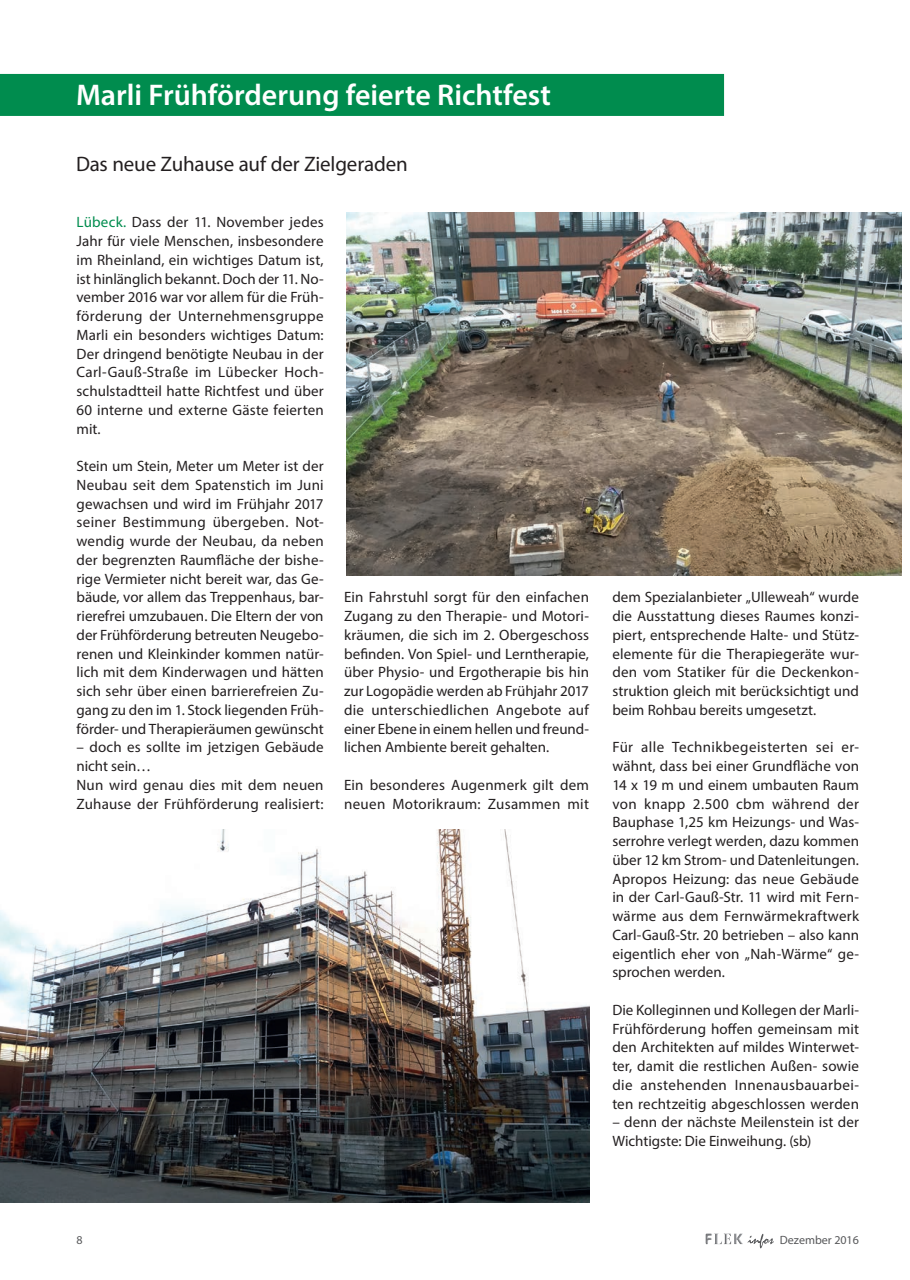
<style>
.page{position:relative;width:910px;height:1280px;background:#fff}
.page>*{position:absolute;margin:0;border:0;box-sizing:border-box;transform-origin:0 0}
.t1{font:600 30px "Myriad Pro";color:#fff}
.t2{font:21px "Myriad Pro";letter-spacing:-.005em;color:#231f20}
.t3{font:15px/18.8px "Myriad Pro";letter-spacing:.01em;color:#231f20;text-align:justify}
.t4{font:12px "Myriad Pro";color:#57585a}
.s1{color:#008c4e}
</style>
<div class="page">
<svg style="left:724px;top:1233px;width:7px;height:11px"></svg>
<svg style="left:747px;top:1234px;width:27px;height:14px"></svg>
<div style="left:0;top:74px;width:724px;height:42px;background:#008c4e"></div>
<img style="left:346px;top:212px;width:555px;height:364px">
<img style="left:0;top:830px;width:589px;height:372px">
<h1 class="t1" style="left:76px;top:76px;width:476px">Marli Frühförderung feierte Richtfest</h1>
<h2 class="t2" style="left:76px;top:151px;width:333px">Das neue Zuhause auf der Zielgeraden</h2>
<p class="t3" style="left:77px;top:213px;width:249px"><span class="s1">Lübeck.</span> Dass der 11. November jedes Jahr für viele Menschen, insbesondere im Rheinland, ein wichtiges Datum ist, ist hinlänglich bekannt. Doch der 11. No&shy;vember 2016 war vor allem für die Früh&shy;förderung der Unternehmensgruppe Marli ein besonders wichtiges Datum:<br>Der dringend benötigte Neubau in der Carl-Gauß-Straße im Lübecker Hoch&shy;schulstadtteil hatte Richtfest und über 60 interne und externe Gäste feierten mit.</p>
<p class="t3" style="left:77px;top:456px;width:249px">Stein um Stein, Meter um Meter ist der Neubau seit dem Spatenstich im Juni gewachsen und wird im Frühjahr 2017 seiner Bestimmung übergeben. Not&shy;wendig wurde der Neubau, da neben der begrenzten Raumfläche der bishe&shy;rige Vermieter nicht bereit war, das Ge&shy;bäude, vor allem das Treppenhaus, bar&shy;rierefrei umzubauen. Die Eltern der von der Frühförderung betreuten Neugebo&shy;renen und Kleinkinder kommen natür&shy;lich mit dem Kinderwagen und hätten sich sehr über einen barrierefreien Zu&shy;gang zu den im 1. Stock liegenden Früh&shy;förder- und Therapieräumen gewünscht</p>
<p class="t3" style="left:77px;top:738px;width:249px;text-align:left">– doch es sollte im jetzigen Gebäude nicht sein…<br>Nun wird genau dies mit dem neuen<br>Zuhause der Frühförderung realisiert:</p>
<p class="t3" style="left:344px;top:588px;width:247px">Ein Fahrstuhl sorgt für den einfachen Zugang zu den Therapie- und Motori&shy;kräumen, die sich im 2. Obergeschoss befinden. Von Spiel- und Lerntherapie, über Physio- und Ergotherapie bis hin zur Logopädie werden ab Frühjahr 2017 die unterschiedlichen Angebote auf einer Ebene in einem hellen und freund&shy;lichen Ambiente bereit gehalten.</p>
<p class="t3" style="left:344px;top:775px;width:247px">Ein besonderes Augenmerk gilt dem neuen Motorikraum: Zusammen mit</p>
<p class="t3" style="left:612px;top:588px;width:248px">dem Spezialanbieter „Ulleweah“ wurde die Ausstattung dieses Raumes konzi&shy;piert, entsprechende Halte- und Stütz&shy;elemente für die Therapiegeräte wur&shy;den vom Statiker für die Deckenkon&shy;struktion gleich mit berücksichtigt und beim Rohbau bereits umgesetzt.</p>
<p class="t3" style="left:612px;top:738px;width:248px">Für alle Technikbegeisterten sei er&shy;wähnt, dass bei einer Grundfläche von 14 x 19 m und einem umbauten Raum von knapp 2.500 cbm während der Bauphase 1,25 km Heizungs- und Was&shy;serrohre verlegt werden, dazu kommen über 12 km Strom- und Datenleitungen.<br>Apropos Heizung: das neue Gebäude in der Carl-Gauß-Str. 11 wird mit Fern&shy;wärme aus dem Fernwärmekraftwerk Carl-Gauß-Str. 20 betrieben – also kann eigentlich eher von „Nah-Wärme“ ge&shy;sprochen werden.</p>
<p class="t3" style="left:612px;top:1000px;width:248px">Die Kolleginnen und Kollegen der Marli-Frühförderung hoffen gemeinsam mit den Architekten auf mildes Winterwet&shy;ter, damit die restlichen Außen- sowie die anstehenden Innenausbauarbei&shy;ten rechtzeitig abgeschlossen werden</p>
<p class="t3" style="left:612px;top:1113px;width:248px">– denn der nächste Meilenstein ist der<br>Wichtigste: Die Einweihung. (sb)</p>
<p class="t4" style="left:77px;top:1233px;width:8px">8</p>
<p class="t4" style="left:780px;top:1233px;width:81px">Dezember 2016</p>
</div>
